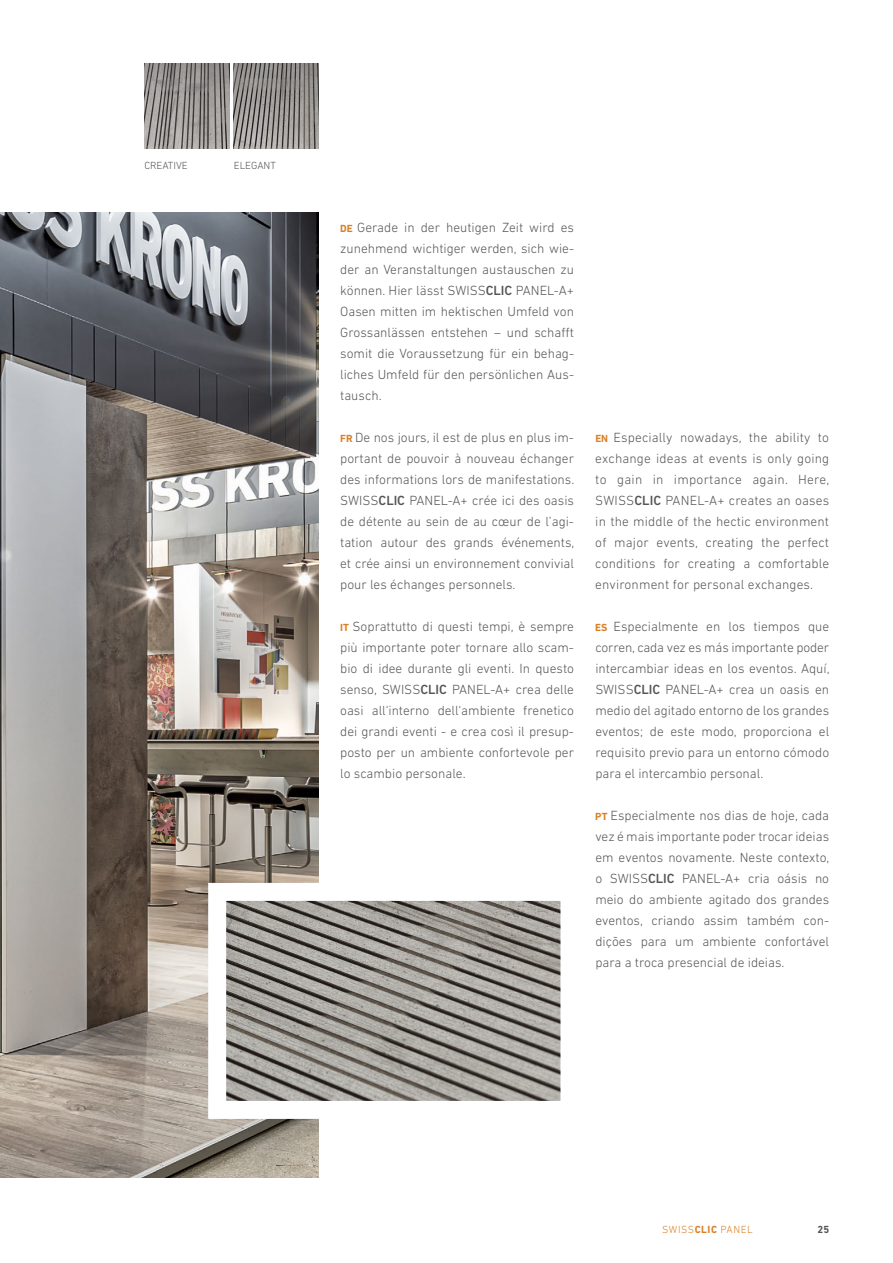
<style>
.page{position:relative;width:893px;height:1263px;background:#fff}
.page>*{position:absolute;margin:0;border:0;box-sizing:border-box;transform-origin:0 0}
.t1{font:300 13.5px/21px "DIN Next LT Pro";color:#565655;text-align:justify}
.t2{font:300 10.5px "DIN Next LT Pro";color:#565655}
.t3{font:300 10.5px "DIN Next LT Pro";letter-spacing:.05em;color:#da8127}
.t4{font:700 10.5px "DIN Next LT Pro";color:#565655}
.s1{font-weight:700;font-size:10.5px;color:#da8127}
.s2{font-weight:500}
.s3{font-weight:700}
</style>
<div class="page">
<img style="left:0;top:213px;width:319px;height:965px">
<img style="left:234px;top:64px;width:85px;height:85px">
<img style="left:144px;top:64px;width:85px;height:85px">
<img style="left:227px;top:902px;width:332px;height:198px">
<p class="t2" style="left:144px;top:159px;width:45px">CREATIVE</p>
<p class="t2" style="left:234px;top:159px;width:44px">ELEGANT</p>
<p class="t1" style="left:340px;top:217px;width:235px"><span class="s1">DE</span> Gerade in der heutigen Zeit wird es zunehmend wichtiger werden, sich wie&shy;der an Veranstaltungen austauschen zu können. Hier lässt SWISS<span class="s2">CLIC</span> PANEL-A+ Oasen mitten im hektischen Umfeld von Grossanlässen entstehen – und schafft somit die Voraussetzung für ein behag&shy;liches Umfeld für den persönlichen Aus&shy;tausch.</p>
<p class="t1" style="left:340px;top:427px;width:236px"><span class="s1">FR</span> De nos jours, il est de plus en plus im&shy;portant de pouvoir à nouveau échanger des informations lors de manifestations.<br>SWISS<span class="s2">CLIC</span> PANEL-A+ crée ici des oasis de détente au sein de au cœur de l’agi&shy;tation autour des grands événements, et crée ainsi un environnement convivial pour les échanges personnels.</p>
<p class="t1" style="left:340px;top:616px;width:235px"><span class="s1">IT</span> Soprattutto di questi tempi, è sempre più importante poter tornare allo scam&shy;bio di idee durante gli eventi. In questo senso, SWISS<span class="s2">CLIC</span> PANEL-A+ crea delle oasi all‘interno dell‘ambiente frenetico dei grandi eventi - e crea così il presup&shy;posto per un ambiente confortevole per lo scambio personale.</p>
<p class="t1" style="left:595px;top:427px;width:236px"><span class="s1">EN</span> Especially nowadays, the ability to exchange ideas at events is only going to gain in importance again. Here, SWISS<span class="s2">CLIC</span> PANEL-A+ creates an oases in the middle of the hectic environment of major events, creating the perfect conditions for creating a comfortable environment for personal exchanges.</p>
<p class="t1" style="left:595px;top:616px;width:236px"><span class="s1">ES</span> Especialmente en los tiempos que corren, cada vez es más importante poder intercambiar ideas en los eventos. Aquí, SWISS<span class="s2">CLIC</span> PANEL-A+ crea un oasis en medio del agitado entorno de los grandes eventos; de este modo, proporciona el requisito previo para un entorno cómodo para el intercambio personal.</p>
<p class="t1" style="left:595px;top:805px;width:236px"><span class="s1">PT</span> Especialmente nos dias de hoje, cada vez é mais importante poder trocar ideias em eventos novamente. Neste contexto, o SWISS<span class="s2">CLIC</span> PANEL-A+ cria oásis no meio do ambiente agitado dos grandes eventos, criando assim também con&shy;dições para um ambiente confortável para a troca presencial de ideias.</p>
<p class="t3" style="left:662px;top:1223px;width:92px">SWISS<span class="s3">CLIC</span> PANEL</p>
<p class="t4" style="left:817px;top:1223px;width:13px">25</p>
</div>
